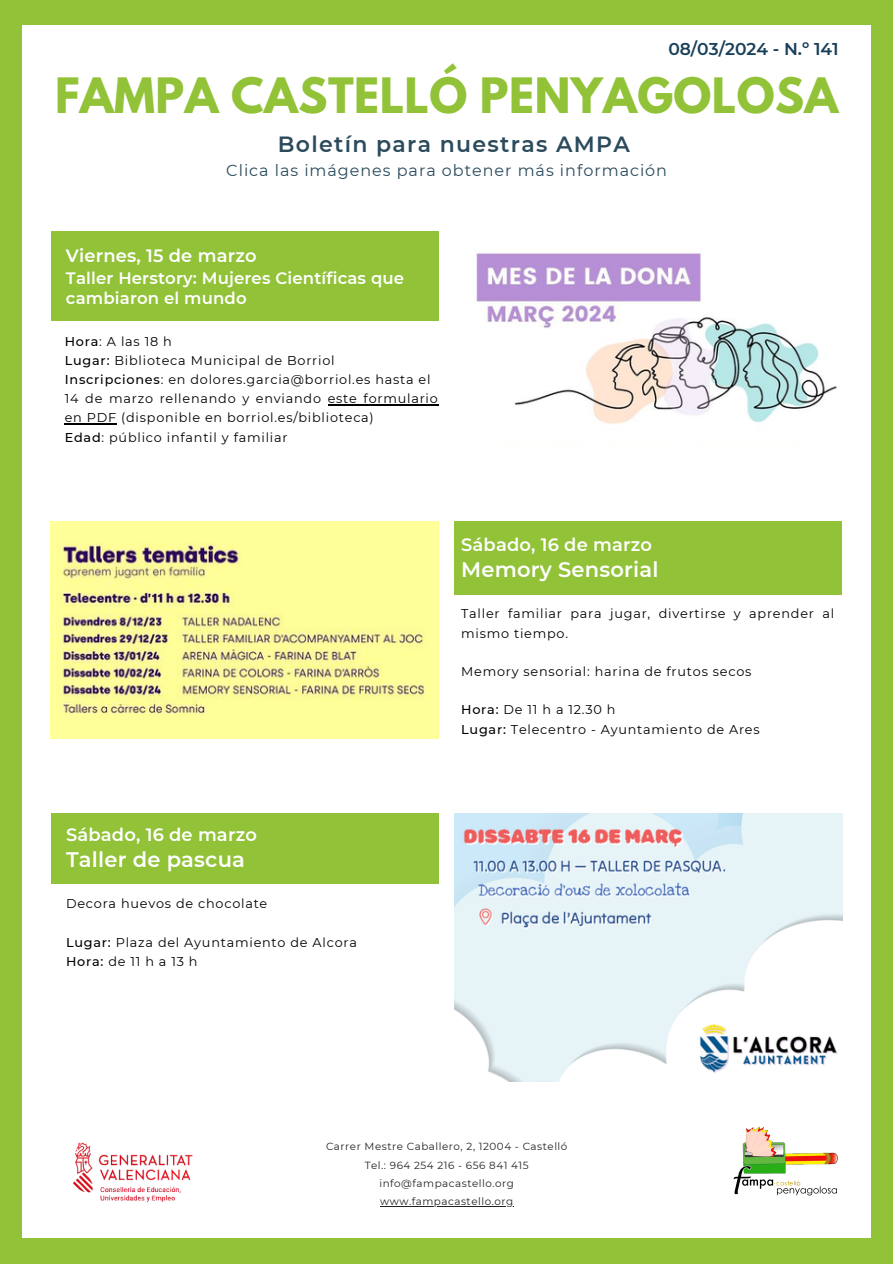
<style>
.page{position:relative;width:893px;height:1264px;background:#fff}
.page>*{position:absolute;margin:0;border:0;box-sizing:border-box;transform-origin:0 0}
.t1{font:700 43.2px "League Spartan";letter-spacing:.01em;color:#91c237}
.t2{font:600 22.05px "Montserrat";letter-spacing:.06em;color:#2b4b5d}
.t3{font:600 21px "Montserrat";letter-spacing:.01em;color:#fff}
.t4{font:600 17.85px "Montserrat";letter-spacing:.01em;color:#fff}
.t5{font:600 17.1px "Montserrat";color:#184059}
.t6{font:600 16.5px/20.2px "Montserrat";letter-spacing:.01em;color:#fff}
.t7{font:16.05px "Montserrat";letter-spacing:.06em;color:#2b4b5d}
.t8{font:12.75px/19.2px "Montserrat";letter-spacing:.06em;color:#000}
.t9{font:10.35px "Montserrat";letter-spacing:.05em;color:#222}
.s1{font-weight:500}
</style>
<div class="page">
<div style="left:0;top:0;width:892px;height:1263px;background:#91c237"></div>
<div style="left:23px;top:25px;width:847px;height:1212px;background:#fff"></div>
<img style="left:733px;top:1126px;width:105px;height:70px">
<hr style="left:380px;top:1205px;width:133px;height:1px;background:#222">
<img style="left:72px;top:1142px;width:121px;height:61px">
<div style="left:51px;top:231px;width:387px;height:90px;background:#91c237"></div>
<div style="left:52px;top:813px;width:387px;height:71px;background:#91c237"></div>
<img style="left:476px;top:253px;width:361px;height:171px">
<div style="left:454px;top:521px;width:387px;height:74px;background:#91c237"></div>
<img style="left:51px;top:521px;width:387px;height:217px">
<img style="left:455px;top:813px;width:387px;height:268px">
<hr style="left:328px;top:404px;width:110px;height:1px;background:#000">
<hr style="left:65px;top:423px;width:52px;height:1px;background:#000">
<h5 class="t5" style="left:668px;top:38px;width:172px">08/03/2024 - N.º 141</h5>
<h5 class="t1" style="left:55px;top:74px;width:784px">FAMPA CASTELLÓ PENYAGOLOSA</h5>
<h5 class="t2" style="left:278px;top:130px;width:354px">Boletín para nuestras AMPA</h5>
<h5 class="t7" style="left:226px;top:160px;width:442px">Clica las imágenes para obtener más información</h5>
<h5 class="t4" style="left:66px;top:245px;width:192px">Viernes, 15 de marzo</h5>
<h5 class="t6" style="left:66px;top:267px;width:339px">Taller Herstory: Mujeres Científicas que cambiaron el mundo</h5>
<p class="t8" style="left:65px;top:331px;width:374px"><span class="s1">Hora</span>: A las 18 h<br><span class="s1">Lugar:</span> Biblioteca Municipal de Borriol<br><span class="s1">Inscripciones</span>: en dolores.garcia@borriol.es hasta el 14 de marzo rellenando y enviando este formulario en PDF (disponible en borriol.es/biblioteca)<br><span class="s1">Edad</span>: público infantil y familiar</p>
<h5 class="t4" style="left:66px;top:823px;width:192px">Sábado, 16 de marzo</h5>
<h5 class="t3" style="left:66px;top:846px;width:180px">Taller de pascua</h5>
<p class="t8" style="left:66px;top:894px;width:203px">Decora huevos de chocolate</p>
<p class="t8" style="left:66px;top:932px;width:292px"><span class="s1">Lugar:</span> Plaza del Ayuntamiento de Alcora<br><span class="s1">Hora:</span> de 11 h a 13 h</p>
<p class="t4" style="left:461px;top:533px;width:192px">Sábado, 16 de marzo</p>
<p class="t3" style="left:461px;top:556px;width:199px">Memory Sensorial</p>
<p class="t8" style="left:461px;top:604px;width:374px">Taller familiar para jugar, divertirse y aprender al mismo tiempo.</p>
<p class="t8" style="left:461px;top:662px;width:292px">Memory sensorial: harina de frutos secos</p>
<h4 class="t8" style="left:461px;top:700px;width:300px"><span class="s1">Hora:</span> De 11 h a 12.30 h<br><span class="s1">Lugar:</span> Telecentro - Ayuntamiento de Ares</h4>
<h1 class="t9" style="left:326px;top:1140px;width:243px">Carrer Mestre Caballero, 2, 12004 - Castelló</h1>
<h3 class="t9" style="left:364px;top:1158px;width:165px">Tel.: 964 254 216 - 656 841 415</h3>
<h5 class="t9" style="left:379px;top:1176px;width:136px">info@fampacastello.org</h5>
<h3 class="t9" style="left:380px;top:1194px;width:135px">www.fampacastello.org</h3>
</div>
